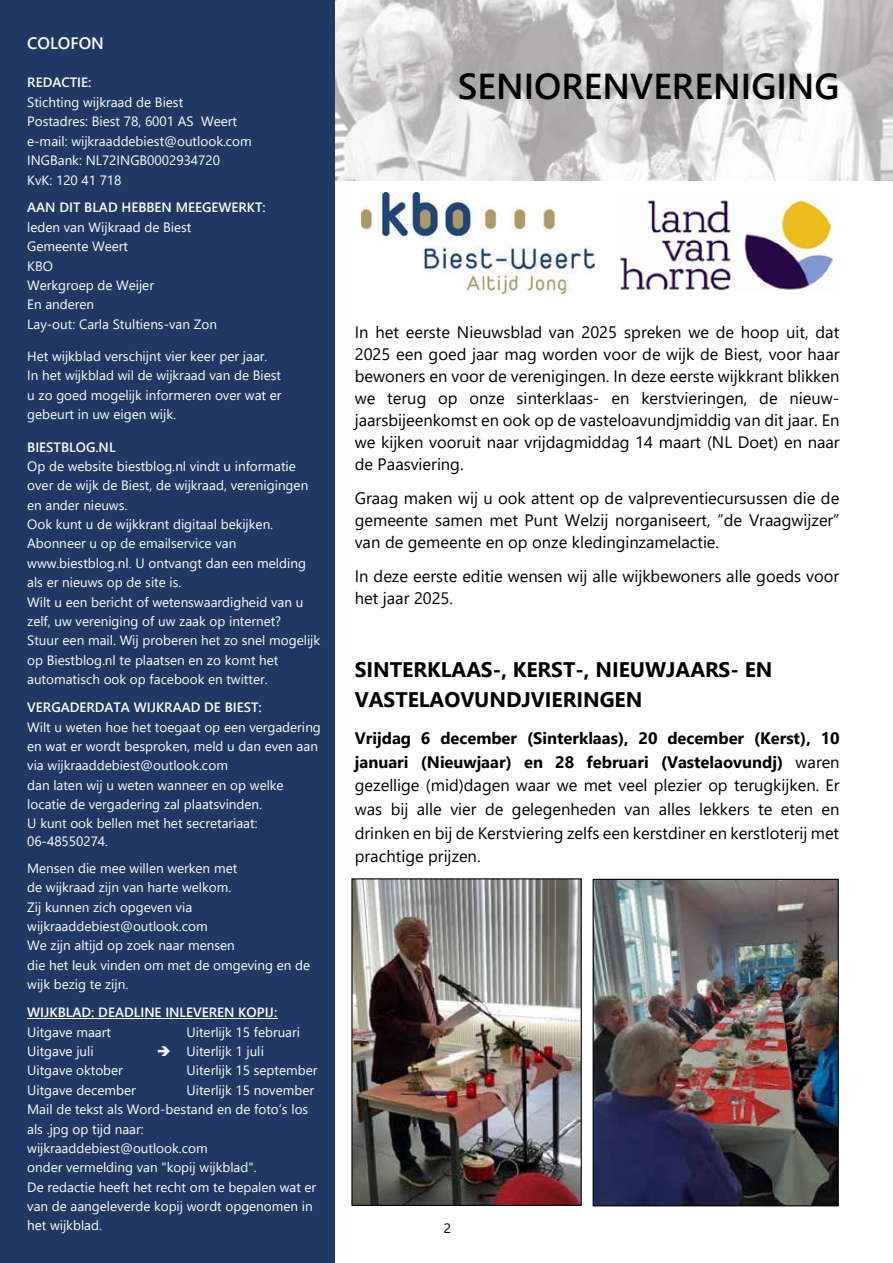
<style>
.page{position:relative;width:893px;height:1263px;background:#fff}
.page>*{position:absolute;margin:0;border:0;box-sizing:border-box;transform-origin:0 0}
.t1{font:600 36px "Segoe UI";color:#000}
.t2{font:700 21px/30.2px "Segoe UI";color:#000}
.t3{font:16.5px/21.9px "Segoe UI";color:#000;text-align:justify}
.t4{font:600 16.5px "Segoe UI";color:#fff}
.t5{font:13.5px/19.4px "Segoe UI";color:#fff}
.t6{font:600 13.5px "Segoe UI";color:#fff}
.t7{font:13.5px "Segoe UI";color:#000}
.s1{font-weight:700}
</style>
<div class="page">
<img style="left:595px;top:881px;width:242px;height:323px">
<div style="left:593px;top:879px;width:246px;height:327px;border:1px solid #000"></div>
<img style="left:353px;top:880px;width:227px;height:324px">
<div style="left:351px;top:878px;width:231px;height:328px;border:1px solid #000"></div>
<img style="left:334px;top:0;width:559px;height:180px">
<img style="left:343px;top:60px;width:507px;height:84px">
<img style="left:361px;top:193px;width:234px;height:101px">
<img style="left:620px;top:200px;width:215px;height:92px">
<div style="left:0;top:0;width:334px;height:1263px;background:#203864"></div>
<hr style="left:27px;top:1018px;width:250px;height:1px;background:#fff">
<p class="t4" style="left:27px;top:28px;width:78px">COLOFON</p>
<p class="t6" style="left:27px;top:70px;width:66px">REDACTIE:</p>
<p class="t5" style="left:27px;top:91px;width:226px">Stichting wijkraad de Biest<br>Postadres: Biest 78, 6001 AS Weert e-mail: wijkraaddebiest@outlook.com<br>INGBank: NL72INGB0002934720<br>KvK: 120 41 718</p>
<p class="t6" style="left:27px;top:195px;width:240px">AAN DIT BLAD HEBBEN MEEGEWERKT:</p>
<p class="t5" style="left:27px;top:216px;width:191px">leden van Wijkraad de Biest<br>Gemeente Weert<br>KBO<br>Werkgroep de Weijer<br>En anderen<br>Lay-out: Carla Stultiens-van Zon</p>
<p class="t5" style="left:27px;top:345px;width:256px">Het wijkblad verschijnt vier keer per jaar.<br>In het wijkblad wil de wijkraad van de Biest u zo goed mogelijk informeren over wat er gebeurt in uw eigen wijk.</p>
<p class="t6" style="left:27px;top:434px;width:90px">BIESTBLOG.NL</p>
<p class="t5" style="left:27px;top:455px;width:294px">Op de website biestblog.nl vindt u informatie over de wijk de Biest, de wijkraad, verenigingen en ander nieuws.<br>Ook kunt u de wijkkrant digitaal bekijken.<br>Abonneer u op de emailservice van www.biestblog.nl. U ontvangt dan een melding als er nieuws op de site is.<br>Wilt u een bericht of wetenswaardigheid van u zelf, uw vereniging of uw zaak op internet?<br>Stuur een mail. Wij proberen het zo snel mogelijk op Biestblog.nl te plaatsen en zo komt het automatisch ook op facebook en twitter.</p>
<p class="t6" style="left:27px;top:694px;width:236px">VERGADERDATA WIJKRAAD DE BIEST:</p>
<p class="t5" style="left:27px;top:716px;width:295px">Wilt u weten hoe het toegaat op een vergadering en wat er wordt besproken, meld u dan even aan via wijkraaddebiest@outlook.com<br>dan laten wij u weten wanneer en op welke locatie de vergadering zal plaatsvinden.<br>U kunt ook bellen met het secretariaat:</p>
<p class="t5" style="left:27px;top:827px;width:212px;line-height:26.7px">06-48550274.<br>Mensen die mee willen werken met</p>
<p class="t5" style="left:27px;top:877px;width:284px">de wijkraad zijn van harte welkom.<br>Zij kunnen zich opgeven via wijkraaddebiest@outlook.com<br>We zijn altijd op zoek naar mensen<br>die het leuk vinden om met de omgeving en de wijk bezig te zijn.</p>
<p class="t6" style="left:27px;top:1000px;width:252px">WIJKBLAD: DEADLINE INLEVEREN KOPIJ:</p>
<p class="t5" style="left:27px;top:1021px;width:85px">Uitgave maart</p>
<p class="t5" style="left:187px;top:1021px;width:115px">Uiterlijk 15 februari</p>
<p class="t5" style="left:27px;top:1040px;width:68px">Uitgave juli</p>
<p class="t5" style="left:157px;top:1040px;width:109px">➔ Uiterlijk 1 juli</p>
<p class="t5" style="left:27px;top:1060px;width:97px">Uitgave oktober</p>
<p class="t5" style="left:187px;top:1060px;width:132px">Uiterlijk 15 september</p>
<p class="t5" style="left:27px;top:1079px;width:110px">Uitgave december</p>
<p class="t5" style="left:27px;top:1079px;width:291px;text-indent:159px">Uiterlijk 15 november Mail de tekst als Word-bestand en de foto’s los als .jpg op tijd naar: wijkraaddebiest@outlook.com<br>onder vermelding van "kopij wijkblad".<br>De redactie heeft het recht om te bepalen wat er van de aangeleverde kopij wordt opgenomen in het wijkblad.</p>
<h1 class="t1" style="left:458px;top:53px;width:383px">SENIORENVERENIGING</h1>
<p class="t3" style="left:355px;top:320px;width:486px">In het eerste Nieuwsblad van 2025 spreken we de hoop uit, dat 2025 een goed jaar mag worden voor de wijk de Biest, voor haar bewoners en voor de verenigingen. In deze eerste wijkkrant blikken we terug op onze sinterklaas- en kerstvieringen, de nieuw&shy;jaarsbijeenkomst en ook op de vasteloavundjmiddig van dit jaar. En we kijken vooruit naar vrijdagmiddag 14 maart (NL Doet) en naar de Paasviering.</p>
<p class="t3" style="left:355px;top:486px;width:486px">Graag maken wij u ook attent op de valpreventiecursussen die de gemeente samen met Punt Welzij norganiseert, ”de Vraagwijzer” van de gemeente en op onze kledinginzamelactie.</p>
<p class="t3" style="left:355px;top:564px;width:486px">In deze eerste editie wensen wij alle wijkbewoners alle goeds voor het jaar 2025.</p>
<h2 class="t2" style="left:355px;top:652px;width:419px">SINTERKLAAS-, KERST-, NIEUWJAARS- EN<br>VASTELAOVUNDJVIERINGEN</h2>
<p class="t3" style="left:355px;top:725px;width:486px;line-height:23.7px"><span class="s1">Vrijdag 6 december (Sinterklaas), 20 december (Kerst), 10 januari (Nieuwjaar) en 28 februari (Vastelaovundj)</span> waren gezellige (mid)dagen waar we met veel plezier op terugkijken. Er was bij alle vier de gelegenheden van alles lekkers te eten en drinken en bij de Kerstviering zelfs een kerstdiner en kerstloterij met prachtige prijzen.</p>
<p class="t7" style="left:444px;top:1215px;width:9px">2</p>
</div>
